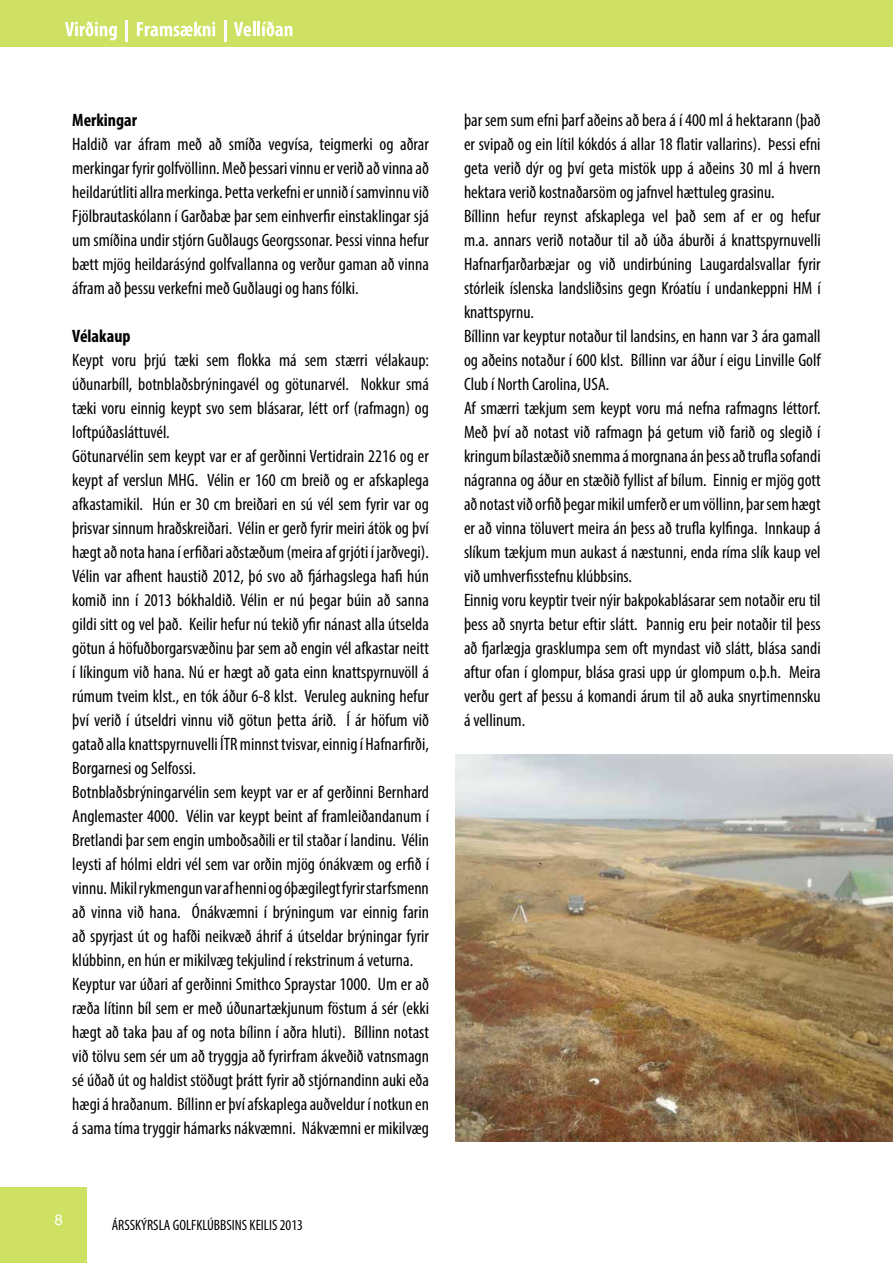
<style>
.page{position:relative;width:893px;height:1263px;background:#fff}
.page>*{position:absolute;margin:0;border:0;box-sizing:border-box;transform-origin:0 0}
.t1{font:condensed 18px/24px "Myriad Pro";color:#000}
.t2{font:700 condensed 18px "Myriad Pro";color:#000}
.t3{font:condensed 15px "Myriad Pro";color:#000}
.t4{font:15px "Helvetica Neue";color:#fff}
</style>
<div class="page">
<div style="left:0;top:1187px;width:87px;height:76px;background:#cfe163"></div>
<div style="left:0;top:0;width:893px;height:47px;background:#cfe163"></div>
<svg style="left:65px;top:21px;width:52px;height:19px"></svg>
<hr style="left:126px;top:20px;width:2px;height:21px;background:#fff">
<svg style="left:137px;top:22px;width:78px;height:14px"></svg>
<hr style="left:224px;top:20px;width:2px;height:21px;background:#fff">
<svg style="left:234px;top:22px;width:21px;height:14px"></svg>
<hr style="left:257px;top:22px;width:3px;height:14px;background:#fff">
<svg style="left:262px;top:21px;width:30px;height:15px"></svg>
<img style="left:455px;top:755px;width:438px;height:387px">
<p class="t2" style="left:72px;top:109px;width:66px">Merkingar</p>
<p class="t1" style="left:72px;top:132px;width:358px;text-align:justify">Haldið var áfram með að smíða vegvísa, teigmerki og aðrar merkingar fyrir golfvöllinn. Með þessari vinnu er verið að vinna að heildarútliti allra merkinga. Þetta verkefni er unnið í samvinnu við Fjölbrautaskólann í Garðabæ þar sem einhverfir einstaklingar sjá um smíðina undir stjórn Guðlaugs Georgssonar. Þessi vinna hefur bætt mjög heildarásýnd golfvallanna og verður gaman að vinna áfram að þessu verkefni með Guðlaugi og hans fólki.</p>
<p class="t2" style="left:72px;top:325px;width:60px">Vélakaup</p>
<p class="t1" style="left:72px;top:348px;width:358px">Keypt voru þrjú tæki sem flokka má sem stærri vélakaup: úðunarbíll, botnblaðsbrýningavél og götunarvél. Nokkur smá tæki voru einnig keypt svo sem blásarar, létt orf (rafmagn) og loftpúðasláttuvél.<br>Götunarvélin sem keypt var er af gerðinni Vertidrain 2216 og er keypt af verslun MHG. Vélin er 160 cm breið og er afskaplega afkastamikil. Hún er 30 cm breiðari en sú vél sem fyrir var og þrisvar sinnum hraðskreiðari. Vélin er gerð fyrir meiri átök og því hægt að nota hana í erfiðari aðstæðum (meira af grjóti í jarðvegi).<br>Vélin var afhent haustið 2012, þó svo að fjárhagslega hafi hún komið inn í 2013 bókhaldið. Vélin er nú þegar búin að sanna gildi sitt og vel það. Keilir hefur nú tekið yfir nánast alla útselda götun á höfuðborgarsvæðinu þar sem að engin vél afkastar neitt í líkingum við hana. Nú er hægt að gata einn knattspyrnuvöll á rúmum tveim klst., en tók áður 6-8 klst. Veruleg aukning hefur því verið í útseldri vinnu við götun þetta árið. Í ár höfum við gatað alla knattspyrnuvelli ÍTR minnst tvisvar, einnig í Hafnarfirði, Borgarnesi og Selfossi.<br>Botnblaðsbrýningarvélin sem keypt var er af gerðinni Bernhard Anglemaster 4000. Vélin var keypt beint af framleiðandanum í Bretlandi þar sem engin umboðsaðili er til staðar í landinu. Vélin leysti af hólmi eldri vél sem var orðin mjög ónákvæm og erfið í vinnu. Mikil rykmengun var af henni og óþægilegt fyrir starfsmenn að vinna við hana. Ónákvæmni í brýningum var einnig farin að spyrjast út og hafði neikvæð áhrif á útseldar brýningar fyrir klúbbinn, en hún er mikilvæg tekjulind í rekstrinum á veturna.<br>Keyptur var úðari af gerðinni Smithco Spraystar 1000. Um er að ræða lítinn bíl sem er með úðunartækjunum föstum á sér (ekki hægt að taka þau af og nota bílinn í aðra hluti). Bíllinn notast við tölvu sem sér um að tryggja að fyrirfram ákveðið vatnsmagn sé úðað út og haldist stöðugt þrátt fyrir að stjórnandinn auki eða hægi á hraðanum. Bíllinn er því afskaplega auðveldur í notkun en á sama tíma tryggir hámarks nákvæmni. Nákvæmni er mikilvæg</p>
<p class="t4" style="left:55px;top:1209px;width:10px">8</p>
<p class="t3" style="left:112px;top:1216px;width:193px">ÁRSSKÝRSLA GOLFKLÚBBSINS KEILIS 2013</p>
<p class="t1" style="left:464px;top:108px;width:358px">þar sem sum efni þarf aðeins að bera á í 400 ml á hektarann (það er svipað og ein lítil kókdós á allar 18 flatir vallarins). Þessi efni geta verið dýr og því geta mistök upp á aðeins 30 ml á hvern hektara verið kostnaðarsöm og jafnvel hættuleg grasinu.<br>Bíllinn hefur reynst afskaplega vel það sem af er og hefur m.a. annars verið notaður til að úða áburði á knattspyrnuvelli Hafnarfjarðarbæjar og við undirbúning Laugardalsvallar fyrir stórleik íslenska landsliðsins gegn Króatíu í undankeppni HM í knattspyrnu.<br>Bíllinn var keyptur notaður til landsins, en hann var 3 ára gamall og aðeins notaður í 600 klst. Bíllinn var áður í eigu Linville Golf Club í North Carolina, USA.<br>Af smærri tækjum sem keypt voru má nefna rafmagns léttorf.<br>Með því að notast við rafmagn þá getum við farið og slegið í kringum bílastæðið snemma á morgnana án þess að trufla sofandi nágranna og áður en stæðið fyllist af bílum. Einnig er mjög gott að notast við orfið þegar mikil umferð er um völlinn, þar sem hægt er að vinna töluvert meira án þess að trufla kylfinga. Innkaup á slíkum tækjum mun aukast á næstunni, enda ríma slík kaup vel við umhverfisstefnu klúbbsins.<br>Einnig voru keyptir tveir nýir bakpokablásarar sem notaðir eru til þess að snyrta betur eftir slátt. Þannig eru þeir notaðir til þess að fjarlægja grasklumpa sem oft myndast við slátt, blása sandi aftur ofan í glompur, blása grasi upp úr glompum o.þ.h. Meira verðu gert af þessu á komandi árum til að auka snyrtimennsku á vellinum.</p>
</div>
